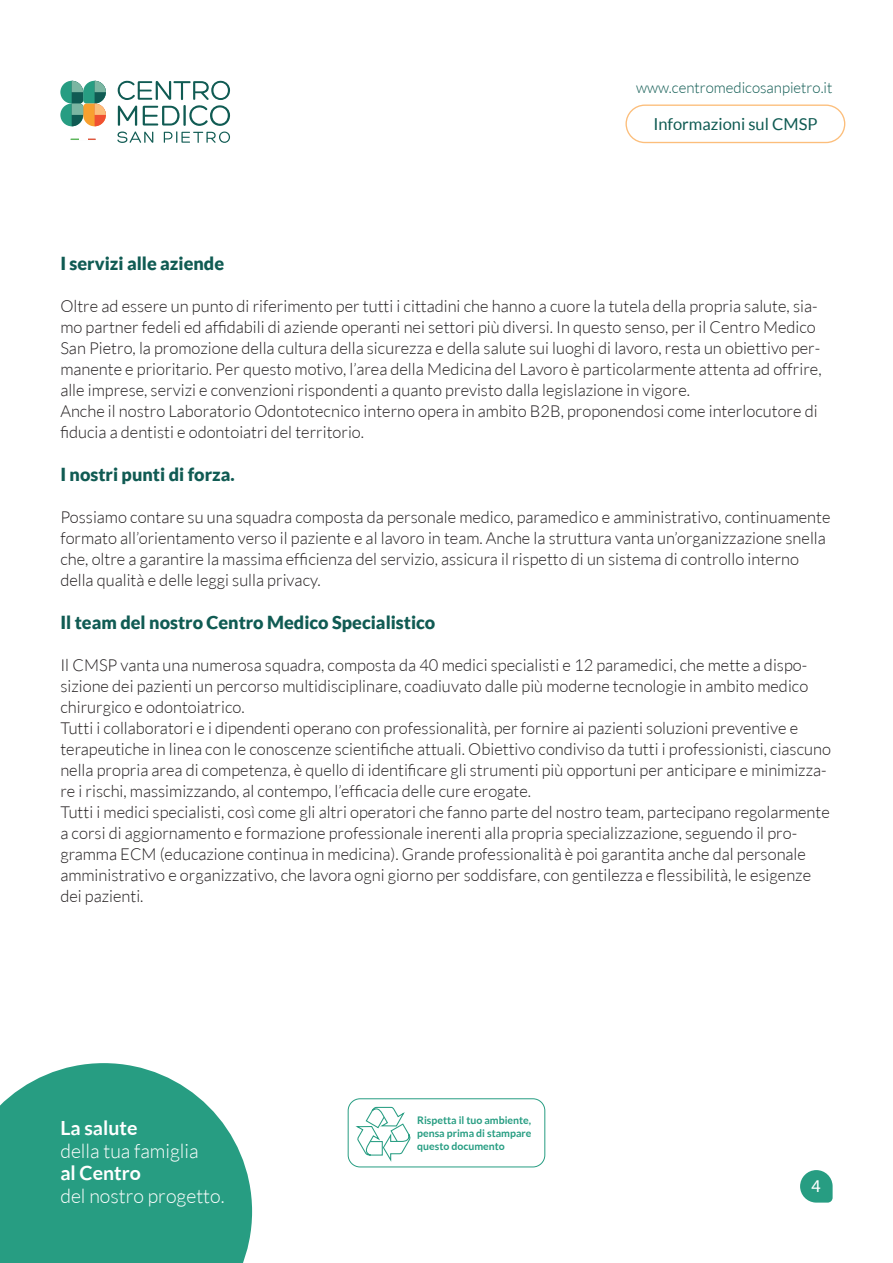
<style>
.page{position:relative;width:893px;height:1263px;background:#fff}
.page>*{position:absolute;margin:0;border:0;box-sizing:border-box;transform-origin:0 0}
.t1{font:300 19.5px "Lato";color:#fff}
.t2{font:700 19.5px "Lato";color:#fff}
.t3{font:900 18px "Lato";color:#105b53}
.t4{font:18px "Myriad Pro";color:#fff}
.testo{font:300 16.5px/21px "Lato";color:#231f20}
.t5{font:16.5px "Lato";color:#105b53}
.t6{font:300 15px "Lato";color:#105b53}
.t7{font:700 10.5px/12.6px "Lato";color:#279d82;text-align:justify}
</style>
<div class="page">
<svg style="left:0;top:1063px;width:252px;height:200px;background:#3fa890"></svg>
<svg style="left:60px;top:81px;width:46px;height:45px;background:#7ea385"></svg>
<svg style="left:117px;top:80px;width:113px;height:63px"></svg>
<svg style="left:71px;top:139px;width:25px;height:1px"></svg>
<svg style="left:800px;top:1170px;width:33px;height:32px"></svg>
<svg style="left:355px;top:1106px;width:56px;height:56px"></svg>
<div style="left:348px;top:1098px;width:197px;height:69px;border:1px solid #279d82;border-radius:12px"></div>
<div style="left:625px;top:105px;width:220px;height:38px;border:1px solid #fcbe7b;border-radius:19px"></div>
<p class="t6" style="left:636px;top:79px;width:198px">www.centromedicosanpietro.it</p>
<p class="t5" style="left:653px;top:115px;width:166px">Informazioni sul CMSP</p>
<p class="t3" style="left:60px;top:252px;width:165px">I servizi alle aziende</p>
<p class="testo" style="left:60px;top:295px;width:763px">Oltre ad essere un punto di riferimento per tutti i cittadini che hanno a cuore la tutela della propria salute, sia&shy;mo partner fedeli ed affidabili di aziende operanti nei settori più diversi. In questo senso, per il Centro Medico San Pietro, la promozione della cultura della sicurezza e della salute sui luoghi di lavoro, resta un obiettivo per&shy;manente e prioritario. Per questo motivo, l’area della Medicina del Lavoro è particolarmente attenta ad offrire, alle imprese, servizi e convenzioni rispondenti a quanto previsto dalla legislazione in vigore.</p>
<p class="testo" style="left:60px;top:400px;width:759px">Anche il nostro Laboratorio Odontotecnico interno opera in ambito B2B, proponendosi come interlocutore di fiducia a dentisti e odontoiatri del territorio.</p>
<p class="t3" style="left:60px;top:464px;width:176px">I nostri punti di forza.</p>
<p class="testo" style="left:60px;top:506px;width:772px">Possiamo contare su una squadra composta da personale medico, paramedico e amministrativo, continuamente formato all’orientamento verso il paziente e al lavoro in team. Anche la struttura vanta un’organizzazione snella che, oltre a garantire la massima efficienza del servizio, assicura il rispetto di un sistema di controllo interno della qualità e delle leggi sulla privacy.</p>
<p class="t3" style="left:60px;top:612px;width:376px">Il team del nostro Centro Medico Specialistico</p>
<p class="testo" style="left:60px;top:655px;width:749px;text-align:justify">Il CMSP vanta una numerosa squadra, composta da 40 medici specialisti e 12 paramedici, che mette a dispo&shy;sizione dei pazienti un percorso multidisciplinare, coadiuvato dalle più moderne tecnologie in ambito medico chirurgico e odontoiatrico.</p>
<p class="testo" style="left:60px;top:718px;width:772px">Tutti i collaboratori e i dipendenti operano con professionalità, per fornire ai pazienti soluzioni preventive e terapeutiche in linea con le conoscenze scientifiche attuali. Obiettivo condiviso da tutti i professionisti, ciascuno nella propria area di competenza, è quello di identificare gli strumenti più opportuni per anticipare e minimizza&shy;re i rischi, massimizzando, al contempo, l’efficacia delle cure erogate.</p>
<p class="testo" style="left:60px;top:802px;width:771px">Tutti i medici specialisti, così come gli altri operatori che fanno parte del nostro team, partecipano regolarmente a corsi di aggiornamento e formazione professionale inerenti alla propria specializzazione, seguendo il pro&shy;gramma ECM (educazione continua in medicina). Grande professionalità è poi garantita anche dal personale amministrativo e organizzativo, che lavora ogni giorno per soddisfare, con gentilezza e flessibilità, le esigenze dei pazienti.</p>
<p class="t2" style="left:60px;top:1117px;width:79px">La salute</p>
<p class="t1" style="left:60px;top:1140px;width:140px">della tua famiglia</p>
<p class="t2" style="left:60px;top:1162px;width:82px">al Centro</p>
<p class="t1" style="left:60px;top:1185px;width:166px">del nostro progetto.</p>
<p class="t7" style="left:417px;top:1114px;width:116px">Rispetta il tuo ambiente, pensa prima di stampare questo documento</p>
<p class="t4" style="left:811px;top:1175px;width:11px">4</p>
</div>
